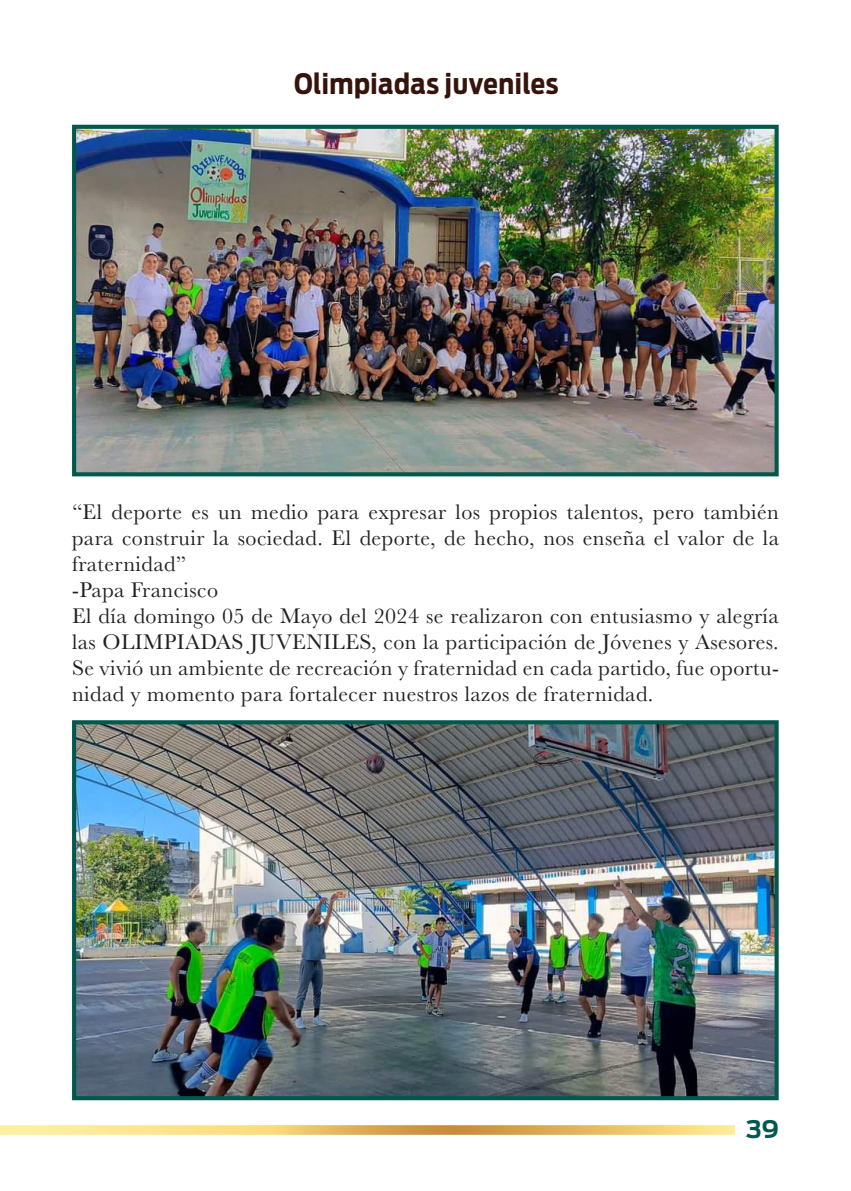
<style>
.page{position:relative;width:851px;height:1191px;background:#fff}
.page>*{position:absolute;margin:0;border:0;box-sizing:border-box;transform-origin:0 0}
.t1{font:700 28px "Antenna Cond";letter-spacing:.02em;color:#36140b}
.t2{font:700 24px "Antenna";color:#03584e}
.t3{font:22px/26px "Baskerville";letter-spacing:.02em;color:#231f20;text-align:justify}
</style>
<div class="page">
<img style="left:0;top:1125px;width:734px;height:9px">
<img style="left:77px;top:725px;width:696px;height:370px">
<div style="left:72px;top:720px;width:706px;height:380px;border:4px solid #03584e"></div>
<img style="left:77px;top:130px;width:696px;height:341px">
<div style="left:72px;top:125px;width:706px;height:351px;border:4px solid #03584e"></div>
<p class="t1" style="left:294px;top:68px;width:266px">Olimpiadas juveniles</p>
<p class="t3" style="left:72px;top:499px;width:708px">“El deporte es un medio para expresar los propios talentos, pero también para construir la sociedad. El deporte, de hecho, nos enseña el valor de la fraternidad”</p>
<p class="t3" style="left:72px;top:577px;width:147px">-Papa Francisco</p>
<p class="t3" style="left:72px;top:603px;width:708px">El día domingo 05 de Mayo del 2024 se realizaron con entusiasmo y alegría las OLIMPIADAS JUVENILES, con la participación de Jóvenes y Asesores.<br>Se vivió un ambiente de recreación y fraternidad en cada partido, fue oportu&shy;nidad y momento para fortalecer nuestros lazos de fraternidad.</p>
<p class="t2" style="left:745px;top:1115px;width:34px">39</p>
</div>
